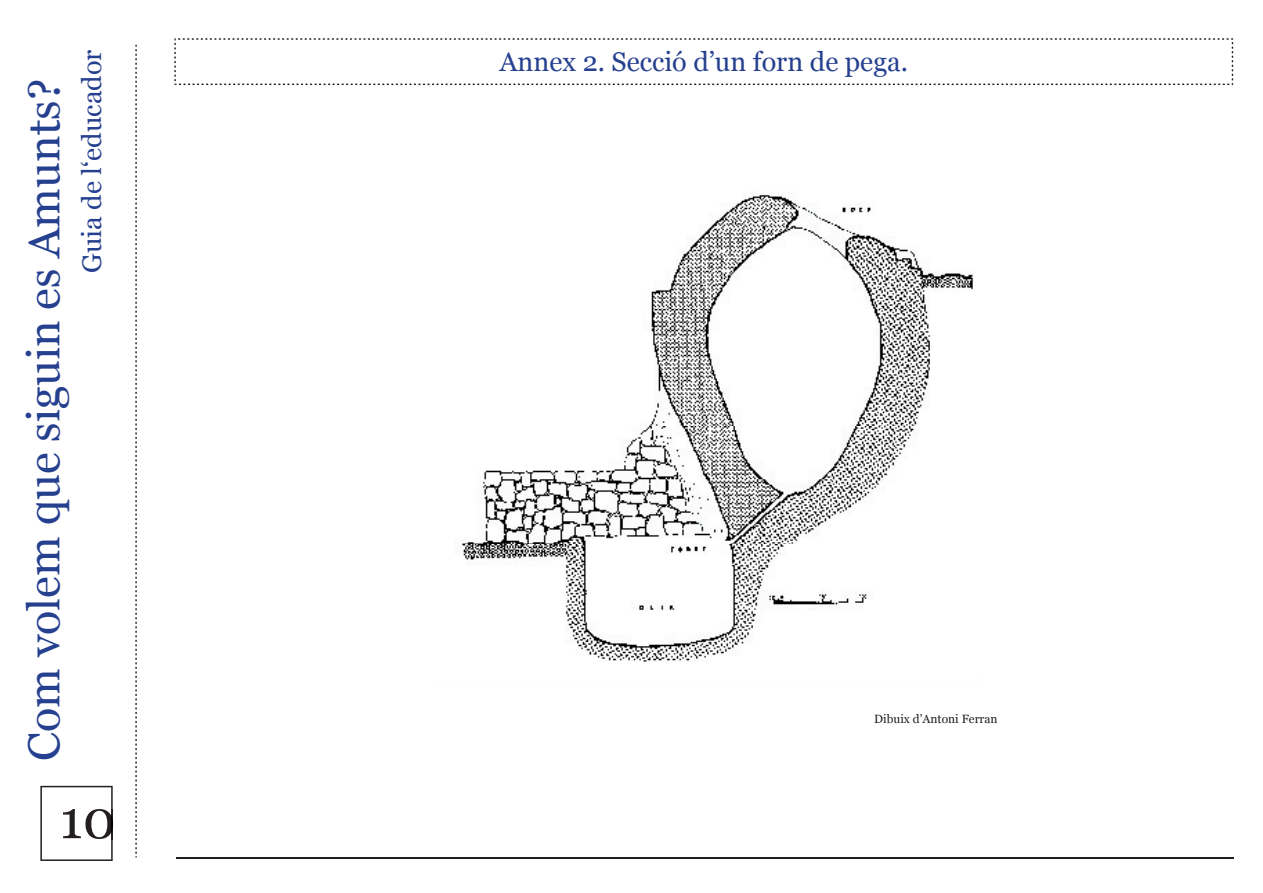
<style>
.page{position:relative;width:1263px;height:893px;background:#fff}
.page>*{position:absolute;margin:0;border:0;box-sizing:border-box;transform-origin:0 0}
.t1{font:54px "Georgia";color:#231f20}
.t2{font:45px "Georgia";color:#25408f}
.t3{font:27px "Georgia";color:#25408f}
.t4{font:12px "Georgia";color:#231f20}
</style>
<div class="page">
<hr style="left:176px;top:857px;width:1057px;height:2px;background:#231f20">
<svg style="left:40px;top:786px;width:73px;height:75px"></svg>
<hr style="left:111px;top:809px;width:2px;height:30px;background:#231f20">
<svg style="left:135px;top:45px;width:2px;height:813px"></svg>
<svg style="left:174px;top:38px;width:1059px;height:47px"></svg>
<img style="left:459px;top:195px;width:514px;height:467px">
<h2 class="t2" style="left:19px;top:761px;width:683px;rotate:-90deg">Com volem que siguin es Amunts?</h2>
<p class="t3" style="left:77px;top:273px;width:225px;rotate:-90deg">Guia de l ‘educador</p>
<h1 class="t1" style="left:60px;top:789px;width:58px">10</h1>
<p class="t3" style="left:499px;top:47px;width:410px">Annex 2. Secció d’un forn de pega.</p>
<p class="t4" style="left:874px;top:712px;width:125px">Dibuix d’Antoni Ferran</p>
</div>
